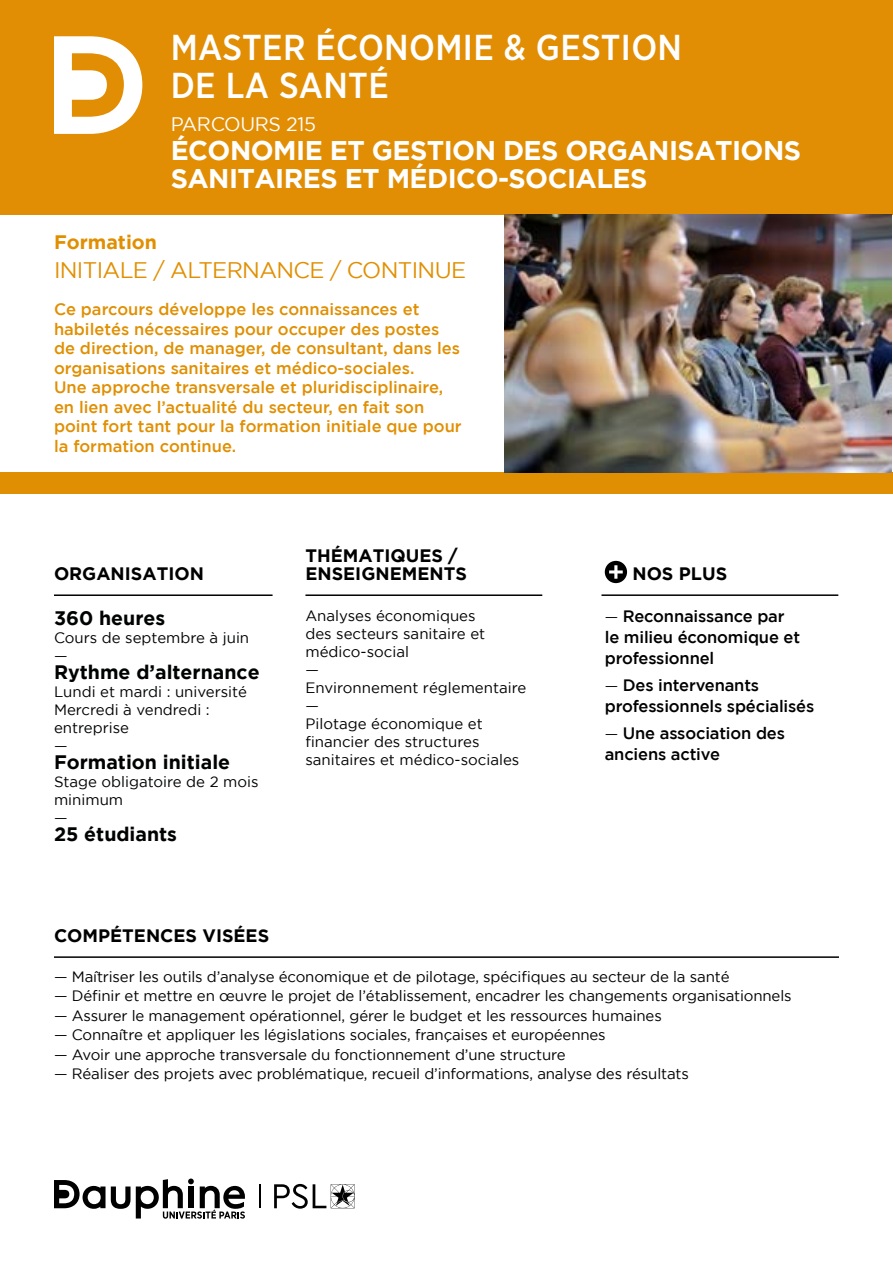
<style>
.page{position:relative;width:893px;height:1263px;background:#fff}
.page>*{position:absolute;margin:0;border:0;box-sizing:border-box;transform-origin:0 0}
.t1{font:500 36px/37.5px "Gotham Narrow";letter-spacing:.01em;color:#fff}
.t2{font:700 27px/28.5px "Gotham";letter-spacing:-.02em;color:#fff}
.t3{font:22.5px "Gotham";letter-spacing:-.03em;color:#e18f02}
.t4{font:700 19.5px "Gotham";color:#010202}
.t5{font:19.5px "Gotham";letter-spacing:-.02em;color:#fff}
.t6{font:700 19.5px "Gotham";color:#e18f02}
.t7{font:700 18px/18px "Gotham";color:#000}
.t8{font:500 16.5px/19.5px "Gotham";color:#e18f02}
.t9{font:500 16.5px/21px "Gotham";letter-spacing:-.01em;color:#000}
.t10{font:15px/18px "Gotham";letter-spacing:-.01em;color:#000}
.t11{font:15px/18px "Gotham";color:#010202}
.s1{font-weight:400;font-size:15px}
</style>
<div class="page">
<div style="left:0;top:0;width:893px;height:215px;background:#e18e05"></div>
<div style="left:0;top:472px;width:893px;height:22px;background:#e18f02"></div>
<svg style="left:259px;top:1184px;width:1px;height:24px"></svg>
<svg style="left:54px;top:1178px;width:191px;height:40px"></svg>
<svg style="left:274px;top:1184px;width:81px;height:25px"></svg>
<svg style="left:54px;top:36px;width:88px;height:98px"></svg>
<hr style="left:54px;top:956px;width:785px;height:2px;background:#000">
<hr style="left:305px;top:594px;width:237px;height:2px;background:#000">
<hr style="left:54px;top:594px;width:219px;height:2px;background:#000">
<div style="left:605px;top:561px;width:22px;height:22px;background:#000;border-radius:50%"></div>
<svg style="left:609px;top:565px;width:14px;height:14px"></svg>
<hr style="left:601px;top:594px;width:237px;height:2px;background:#000">
<img style="left:504px;top:214px;width:387px;height:258px">
<h1 class="t1" style="left:171px;top:29px;width:513px">MASTER ÉCONOMIE &amp; GESTION<br>DE LA SANTÉ</h1>
<h3 class="t5" style="left:171px;top:113px;width:147px">PARCOURS 215</h3>
<h2 class="t2" style="left:171px;top:135px;width:632px">ÉCONOMIE ET GESTION DES ORGANISATIONS<br>SANITAIRES ET MÉDICO-SOCIALES</h2>
<h3 class="t6" style="left:54px;top:231px;width:105px">Formation</h3>
<h3 class="t3" style="left:54px;top:257px;width:414px">INITIALE / ALTERNANCE / CONTINUE</h3>
<p class="t8" style="left:54px;top:299px;width:409px">Ce parcours développe les connaissances et habiletés nécessaires pour occuper des postes de direction, de manager, de consultant, dans les organisations sanitaires et médico-sociales.<br>Une approche transversale et pluridisciplinaire, en lien avec l’actualité du secteur, en fait son point fort tant pour la formation initiale que pour la formation continue.</p>
<p class="t7" style="left:54px;top:564px;width:151px">ORGANISATION</p>
<h3 class="t4" style="left:54px;top:607px;width:113px">360 heures</h3>
<p class="t11" style="left:54px;top:628px;width:197px">Cours de septembre à juin —</p>
<h3 class="t4" style="left:54px;top:661px;width:207px">Rythme d’alternance</h3>
<p class="t11" style="left:54px;top:682px;width:195px">Lundi et mardi : université<br>Mercredi à vendredi : entreprise<br>—</p>
<h3 class="t4" style="left:54px;top:751px;width:178px">Formation initiale</h3>
<p class="t11" style="left:54px;top:772px;width:206px">Stage obligatoire de 2 mois minimum<br>—</p>
<h3 class="t4" style="left:54px;top:823px;width:125px">25 étudiants</h3>
<p class="t7" style="left:54px;top:926px;width:217px">COMPÉTENCES VISÉES</p>
<p class="t7" style="left:305px;top:546px;width:163px">THÉMATIQUES /<br>ENSEIGNEMENTS</p>
<p class="t10" style="left:305px;top:607px;width:222px">Analyses économiques<br>des secteurs sanitaire et médico-social<br>—<br>Environnement réglementaire —<br>Pilotage économique et financier des structures sanitaires et médico-sociales</p>
<p class="t7" style="left:632px;top:564px;width:96px">NOS PLUS</p>
<p class="t9" style="left:605px;top:605px;width:197px"><span class="s1">—</span> Reconnaissance par le milieu économique et professionnel</p>
<p class="t9" style="left:605px;top:674px;width:211px"><span class="s1">—</span> Des intervenants professionnels spécialisés</p>
<p class="t9" style="left:605px;top:722px;width:182px"><span class="s1">—</span> Une association des anciens active</p>
<p class="t10" style="left:54px;top:967px;width:677px">— Maîtriser les outils d’analyse économique et de pilotage, spécifiques au secteur de la santé</p>
<p class="t10" style="left:54px;top:986px;width:739px">— Définir et mettre en œuvre le projet de l’établissement, encadrer les changements organisationnels</p>
<p class="t10" style="left:54px;top:1006px;width:609px">— Assurer le management opérationnel, gérer le budget et les ressources humaines</p>
<p class="t10" style="left:54px;top:1025px;width:553px">— Connaître et appliquer les législations sociales, françaises et européennes</p>
<p class="t10" style="left:54px;top:1045px;width:513px">— Avoir une approche transversale du fonctionnement d’une structure</p>
<p class="t10" style="left:54px;top:1064px;width:636px">— Réaliser des projets avec problématique, recueil d’informations, analyse des résultats</p>
</div>
